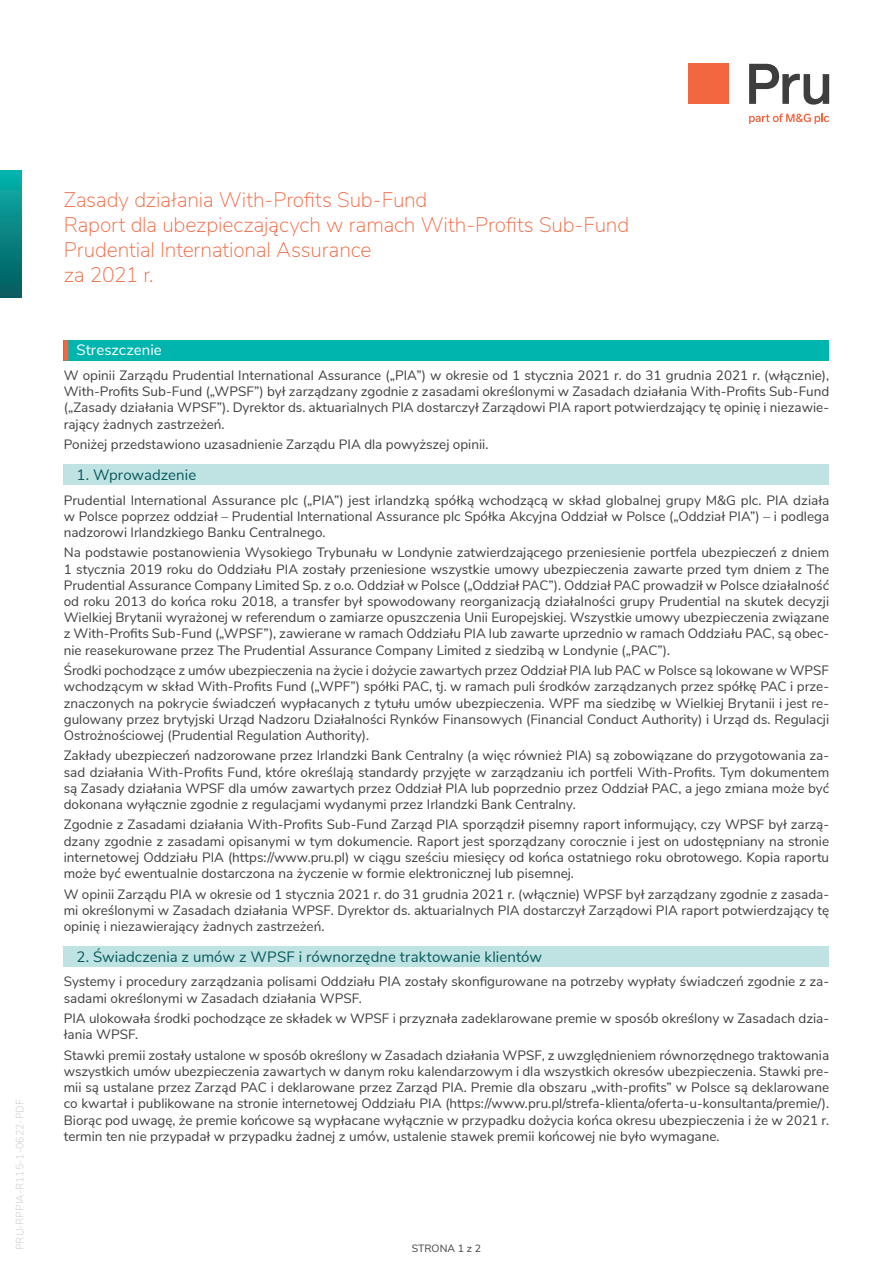
<style>
.page{position:relative;width:893px;height:1263px;background:#fff}
.page>*{position:absolute;margin:0;border:0;box-sizing:border-box;transform-origin:0 0}
.t1{font:200 21px "Nunito Sans";letter-spacing:-.01em;color:#f26640}
.podrozdział{font:15px "Nunito Sans";letter-spacing:.005em;color:#08585d}
.rozdział{font:15px "Nunito Sans";letter-spacing:.005em;color:#fff}
.tekst_9pt{font:13.5px/16.2px "Nunito Sans";color:#3e3e3f;text-align:justify}
.t2{font:200 10.5px "Nunito Sans";color:#c2c3c6}
.t3{font:10.5px "Nunito Sans";color:#3e3e3f}
</style>
<div class="page">
<div style="left:64px;top:340px;width:765px;height:21px;background:#00b5ae"></div>
<hr style="left:64px;top:340px;width:4px;height:21px;background:#f26640">
<div style="left:64px;top:465px;width:765px;height:20px;background:#bee3e2"></div>
<div style="left:64px;top:946px;width:765px;height:21px;background:#bee3e2"></div>
<div style="left:0;top:170px;width:21px;height:128px;background:linear-gradient(to bottom,#09b3ad,#05595d)"></div>
<svg style="left:749px;top:64px;width:80px;height:41px"></svg>
<div style="left:689px;top:64px;width:40px;height:40px;background:#f26640"></div>
<svg style="left:749px;top:114px;width:80px;height:10px"></svg>
<p class="t2" style="left:12px;top:1250px;width:152px;rotate:-90deg">PRU-RPPIA-R115-1-0622-PDF</p>
<p class="t1" style="left:64px;top:184px;width:365px">Zasady działania With-Profits Sub-Fund</p>
<p class="t1" style="left:64px;top:209px;width:567px">Raport dla ubezpieczających w ramach With-Profits Sub-Fund</p>
<p class="t1" style="left:64px;top:235px;width:309px">Prudential International Assurance</p>
<p class="t1" style="left:64px;top:260px;width:91px">za 2021 r.</p>
<p class="rozdział" style="left:77px;top:339px;width:87px">Streszczenie</p>
<p class="tekst_9pt" style="left:64px;top:366px;width:767px">W opinii Zarządu Prudential International Assurance („PIA”) w okresie od 1 stycznia 2021 r. do 31 grudnia 2021 r. (włącznie), With-Profits Sub-Fund („WPSF”) był zarządzany zgodnie z zasadami określonymi w Zasadach działania With-Profits Sub-Fund („Zasady działania WPSF”). Dyrektor ds. aktuarialnych PIA dostarczył Zarządowi PIA raport potwierdzający tę opinię i niezawie&shy;rający żadnych zastrzeżeń.</p>
<p class="tekst_9pt" style="left:64px;top:435px;width:426px">Poniżej przedstawiono uzasadnienie Zarządu PIA dla powyższej opinii.</p>
<p class="podrozdział" style="left:77px;top:464px;width:121px">1. Wprowadzenie</p>
<p class="tekst_9pt" style="left:64px;top:491px;width:767px">Prudential International Assurance plc („PIA”) jest irlandzką spółką wchodzącą w skład globalnej grupy M&amp;G plc. PIA działa w Polsce poprzez oddział – Prudential International Assurance plc Spółka Akcyjna Oddział w Polsce („Oddział PIA”) – i podlega nadzorowi Irlandzkiego Banku Centralnego.</p>
<p class="tekst_9pt" style="left:64px;top:544px;width:767px">Na podstawie postanowienia Wysokiego Trybunału w Londynie zatwierdzającego przeniesienie portfela ubezpieczeń z dniem 1 stycznia 2019 roku do Oddziału PIA zostały przeniesione wszystkie umowy ubezpieczenia zawarte przed tym dniem z The Prudential Assurance Company Limited Sp. z o.o. Oddział w Polsce („Oddział PAC”). Oddział PAC prowadził w Polsce działalność od roku 2013 do końca roku 2018, a transfer był spowodowany reorganizacją działalności grupy Prudential na skutek decyzji Wielkiej Brytanii wyrażonej w referendum o zamiarze opuszczenia Unii Europejskiej. Wszystkie umowy ubezpieczenia związane z With-Profits Sub-Fund („WPSF”), zawierane w ramach Oddziału PIA lub zawarte uprzednio w ramach Oddziału PAC, są obec&shy;nie reasekurowane przez The Prudential Assurance Company Limited z siedzibą w Londynie („PAC”).</p>
<p class="tekst_9pt" style="left:64px;top:661px;width:767px">Środki pochodzące z umów ubezpieczenia na życie i dożycie zawartych przez Oddział PIA lub PAC w Polsce są lokowane w WPSF wchodzącym w skład With-Profits Fund („WPF”) spółki PAC, tj. w ramach puli środków zarządzanych przez spółkę PAC i prze&shy;znaczonych na pokrycie świadczeń wypłacanych z tytułu umów ubezpieczenia. WPF ma siedzibę w Wielkiej Brytanii i jest re&shy;gulowany przez brytyjski Urząd Nadzoru Działalności Rynków Finansowych (Financial Conduct Authority) i Urząd ds. Regulacji Ostrożnościowej (Prudential Regulation Authority).</p>
<p class="tekst_9pt" style="left:64px;top:747px;width:767px">Zakłady ubezpieczeń nadzorowane przez Irlandzki Bank Centralny (a więc również PIA) są zobowiązane do przygotowania za&shy;sad działania With-Profits Fund, które określają standardy przyjęte w zarządzaniu ich portfeli With-Profits. Tym dokumentem są Zasady działania WPSF dla umów zawartych przez Oddział PIA lub poprzednio przez Oddział PAC, a jego zmiana może być dokonana wyłącznie zgodnie z regulacjami wydanymi przez Irlandzki Bank Centralny.</p>
<p class="tekst_9pt" style="left:64px;top:816px;width:767px">Zgodnie z Zasadami działania With-Profits Sub-Fund Zarząd PIA sporządził pisemny raport informujący, czy WPSF był zarzą&shy;dzany zgodnie z zasadami opisanymi w tym dokumencie. Raport jest sporządzany corocznie i jest on udostępniany na stronie internetowej Oddziału PIA (https://www.pru.pl) w ciągu sześciu miesięcy od końca ostatniego roku obrotowego. Kopia raportu może być ewentualnie dostarczona na życzenie w formie elektronicznej lub pisemnej.</p>
<p class="tekst_9pt" style="left:64px;top:885px;width:767px">W opinii Zarządu PIA w okresie od 1 stycznia 2021 r. do 31 grudnia 2021 r. (włącznie) WPSF był zarządzany zgodnie z zasada&shy;mi określonymi w Zasadach działania WPSF. Dyrektor ds. aktuarialnych PIA dostarczył Zarządowi PIA raport potwierdzający tę opinię i niezawierający żadnych zastrzeżeń.</p>
<p class="podrozdział" style="left:77px;top:945px;width:467px">2. Świadczenia z umów z WPSF i równorzędne traktowanie klientów</p>
<p class="tekst_9pt" style="left:64px;top:973px;width:767px">Systemy i procedury zarządzania polisami Oddziału PIA zostały skonfigurowane na potrzeby wypłaty świadczeń zgodnie z za&shy;sadami określonymi w Zasadach działania WPSF.</p>
<p class="tekst_9pt" style="left:64px;top:1009px;width:767px">PIA ulokowała środki pochodzące ze składek w WPSF i przyznała zadeklarowane premie w sposób określony w Zasadach dzia&shy;łania WPSF.</p>
<p class="tekst_9pt" style="left:64px;top:1046px;width:767px">Stawki premii zostały ustalone w sposób określony w Zasadach działania WPSF, z uwzględnieniem równorzędnego traktowania wszystkich umów ubezpieczenia zawartych w danym roku kalendarzowym i dla wszystkich okresów ubezpieczenia. Stawki pre&shy;mii są ustalane przez Zarząd PAC i deklarowane przez Zarząd PIA. Premie dla obszaru „with-profits” w Polsce są deklarowane co kwartał i publikowane na stronie internetowej Oddziału PIA (https://www.pru.pl/strefa-klienta/oferta-u-konsultanta/premie/).<br>Biorąc pod uwagę, że premie końcowe są wypłacane wyłącznie w przypadku dożycia końca okresu ubezpieczenia i że w 2021 r. termin ten nie przypadał w przypadku żadnej z umów, ustalenie stawek premii końcowej nie było wymagane.</p>
<p class="t3" style="left:412px;top:1241px;width:71px">STRONA 1 z 2</p>
</div>
